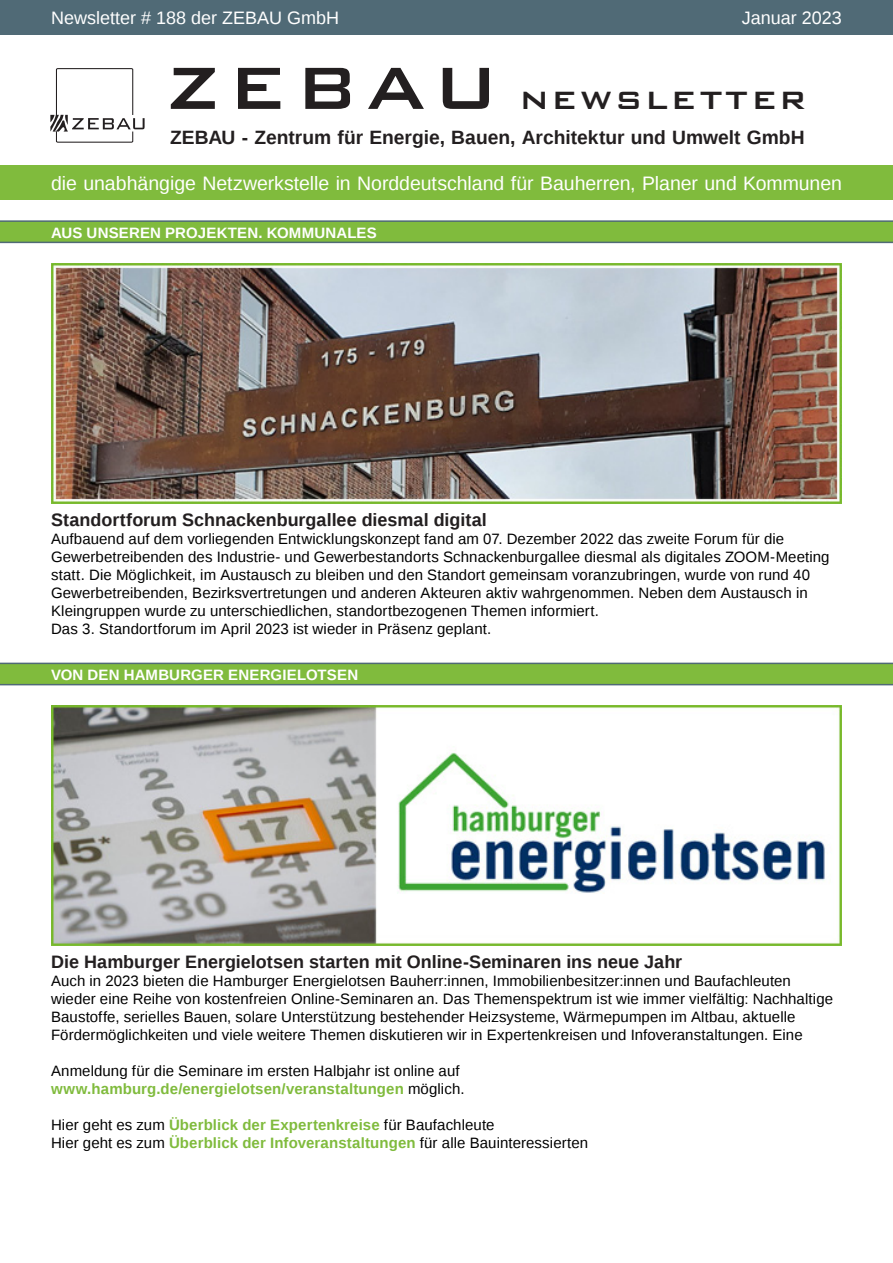
<style>
.page{position:relative;width:893px;height:1263px;background:#fff}
.page>*{position:absolute;margin:0;border:0;box-sizing:border-box;transform-origin:0 0}
.t1{font:500 40.95px "Bank Gothic BT";letter-spacing:.075em;color:#231f20}
.t2{font:19.5px "Liberation Sans";letter-spacing:-.005em;color:#fff}
.t3{font:700 19.2px "Liberation Sans";color:#231f20}
.Überschrift{font:700 18px "Liberation Sans";color:#231f20}
.t4{font:18px "Liberation Sans";color:#fff}
.Überschrift-2{font:15px/18px "Liberation Sans";letter-spacing:.005em;color:#000}
.t5{font:700 15px "Liberation Sans";letter-spacing:.01em;color:#fff}
.Überschrift-3{font:700 15px "Liberation Sans";letter-spacing:.005em;color:#80bb3d}
.s1{font-size:79.5px}
.s2{font-weight:400;color:#000}
.s3{font-weight:700;color:#80bb3d}
</style>
<div class="page">
<div style="left:0;top:0;width:893px;height:34px;background:#506a76"></div>
<div style="left:0;top:166px;width:893px;height:34px;background:#80bb3d"></div>
<svg style="left:50px;top:68px;width:95px;height:75px"></svg>
<div style="left:0;top:221px;width:893px;height:21px;background:#80bb3d"></div>
<hr style="left:0;top:242px;width:893px;height:1px;background:#506a76">
<hr style="left:0;top:220px;width:893px;height:2px;background:#506a76">
<img style="left:51px;top:264px;width:791px;height:239px">
<div style="left:0;top:663px;width:893px;height:22px;background:#80bb3d"></div>
<hr style="left:0;top:684px;width:893px;height:1px;background:#506a76">
<hr style="left:0;top:663px;width:893px;height:1px;background:#506a76">
<img style="left:51px;top:706px;width:791px;height:239px">
<p class="t4" style="left:51px;top:7px;width:290px">Newsletter # 188 der ZEBAU GmbH</p>
<p class="t4" style="left:742px;top:7px;width:102px">Januar 2023</p>
<h1 class="t1" style="left:166px;top:76px;width:642px"><span class="s1">ZEBAU</span> newsletter</h1>
<p class="t3" style="left:170px;top:124px;width:636px">ZEBAU - Zentrum für Energie, Bauen, Architektur und Umwelt GmbH</p>
<h2 class="t2" style="left:51px;top:172px;width:792px">die unabhängige Netzwerkstelle in Norddeutschland für Bauherren, Planer und Kommunen</h2>
<p class="t5" style="left:51px;top:222px;width:327px">AUS UNSEREN PROJEKTEN. KOMMUNALES</p>
<p class="Überschrift" style="left:51px;top:507px;width:437px">Standortforum Schnackenburgallee diesmal digital</p>
<p class="Überschrift-2" style="left:51px;top:530px;width:780px">Aufbauend auf dem vorliegenden Entwicklungskonzept fand am 07. Dezember 2022 das zweite Forum für die Gewerbetreibenden des Industrie- und Gewerbestandorts Schnackenburgallee diesmal als digitales ZOOM-Meeting statt. Die Möglichkeit, im Austausch zu bleiben und den Standort gemeinsam voranzubringen, wurde von rund 40<br>Gewerbetreibenden, Bezirksvertretungen und anderen Akteuren aktiv wahrgenommen. Neben dem Austausch in Kleingruppen wurde zu unterschiedlichen, standortbezogenen Themen informiert.</p>
<p class="Überschrift-2" style="left:51px;top:620px;width:442px">Das 3. Standortforum im April 2023 ist wieder in Präsenz geplant.</p>
<p class="t5" style="left:51px;top:664px;width:309px">VON DEN HAMBURGER ENERGIELOTSEN</p>
<p class="Überschrift" style="left:51px;top:949px;width:633px">Die Hamburger Energielotsen starten mit Online-Seminaren ins neue Jahr</p>
<p class="Überschrift-2" style="left:51px;top:972px;width:784px">Auch in 2023 bieten die Hamburger Energielotsen Bauherr:innen, Immobilienbesitzer:innen und Baufachleuten wieder eine Reihe von kostenfreien Online-Seminaren an. Das Themenspektrum ist wie immer vielfältig: Nachhaltige Baustoffe, serielles Bauen, solare Unterstützung bestehender Heizsysteme, Wärmepumpen im Altbau, aktuelle Fördermöglichkeiten und viele weitere Themen diskutieren wir in Expertenkreisen und Infoveranstaltungen. Eine</p>
<p class="Überschrift-2" style="left:51px;top:1062px;width:410px">Anmeldung für die Seminare im ersten Halbjahr ist online auf</p>
<p class="Überschrift-3" style="left:51px;top:1078px;width:415px">www.hamburg.de/energielotsen/veranstaltungen <span class="s2">möglich.</span></p>
<p class="Überschrift-2" style="left:51px;top:1116px;width:445px">Hier geht es zum <span class="s3">Überblick der Expertenkreise</span> für Baufachleute</p>
<p class="Überschrift-2" style="left:51px;top:1134px;width:539px">Hier geht es zum <span class="s3">Überblick der Infoveranstaltungen</span> für alle Bauinteressierten</p>
</div>
